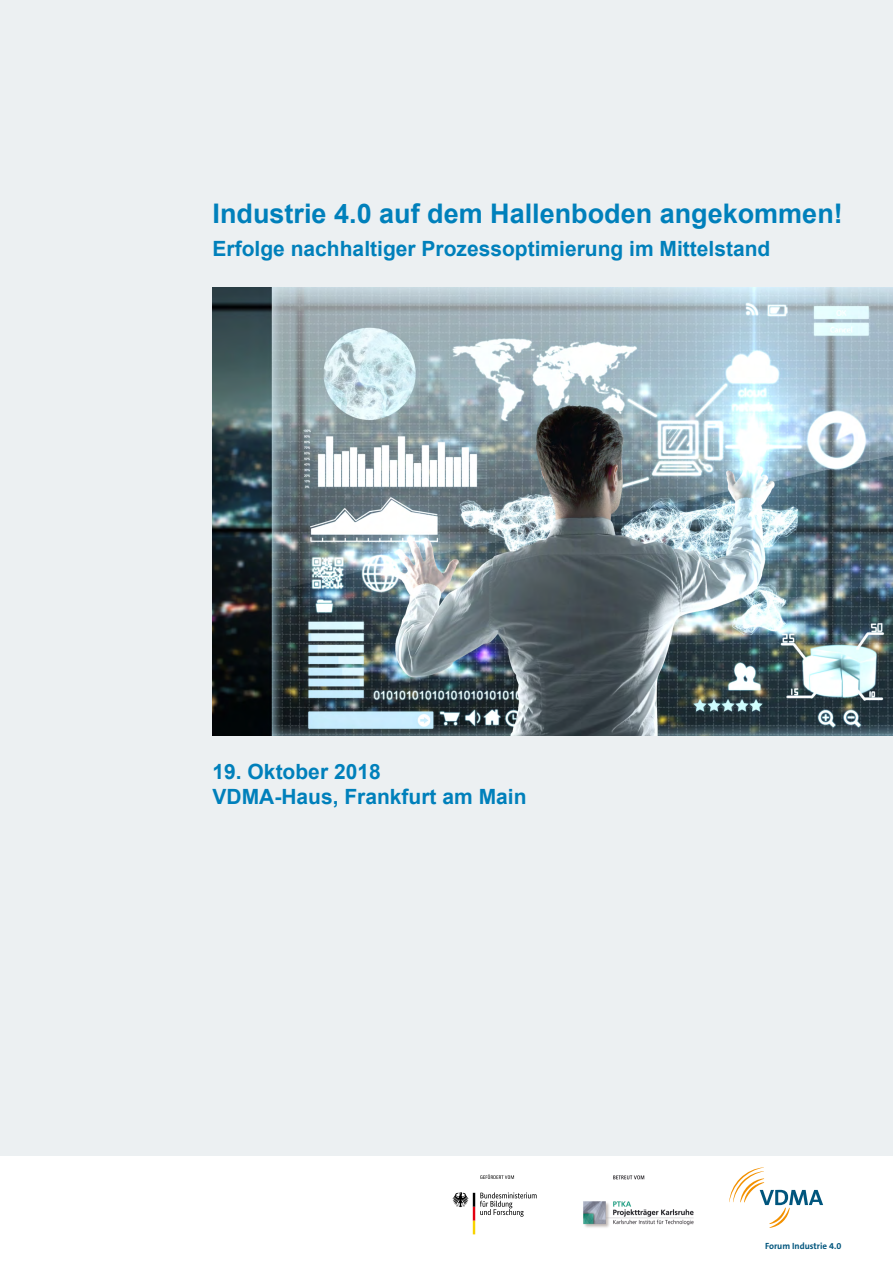
<style>
.page{position:relative;width:893px;height:1263px;background:#ecf0f2}
.page>*{position:absolute;margin:0;border:0;box-sizing:border-box;transform-origin:0 0}
.t1{font:700 27px "Arial";color:#0080bb}
.t2{font:700 21px/25.5px "Arial";color:#0080bb}
.t3{font:700 9px "The Sans B Plus W7";color:#00557d}
</style>
<div class="page">
<img style="left:213px;top:287px;width:680px;height:449px">
<div style="left:0;top:1157px;width:893px;height:106px;background:#fff"></div>
<img style="left:583px;top:1175px;width:111px;height:53px">
<svg style="left:729px;top:1167px;width:94px;height:61px"></svg>
<svg style="left:452px;top:1192px;width:85px;height:42px"></svg>
<svg style="left:480px;top:1175px;width:34px;height:4px"></svg>
<p class="t1" style="left:213px;top:196px;width:632px">Industrie 4.0 auf dem Hallenboden angekommen!</p>
<p class="t2" style="left:213px;top:237px;width:559px">Erfolge nachhaltiger Prozessoptimierung im Mittelstand</p>
<p class="t2" style="left:213px;top:759px;width:315px">19. Oktober 2018<br>VDMA-Haus, Frankfurt am Main</p>
<p class="t3" style="left:765px;top:1240px;width:78px">Forum Industrie 4.0</p>
</div>
